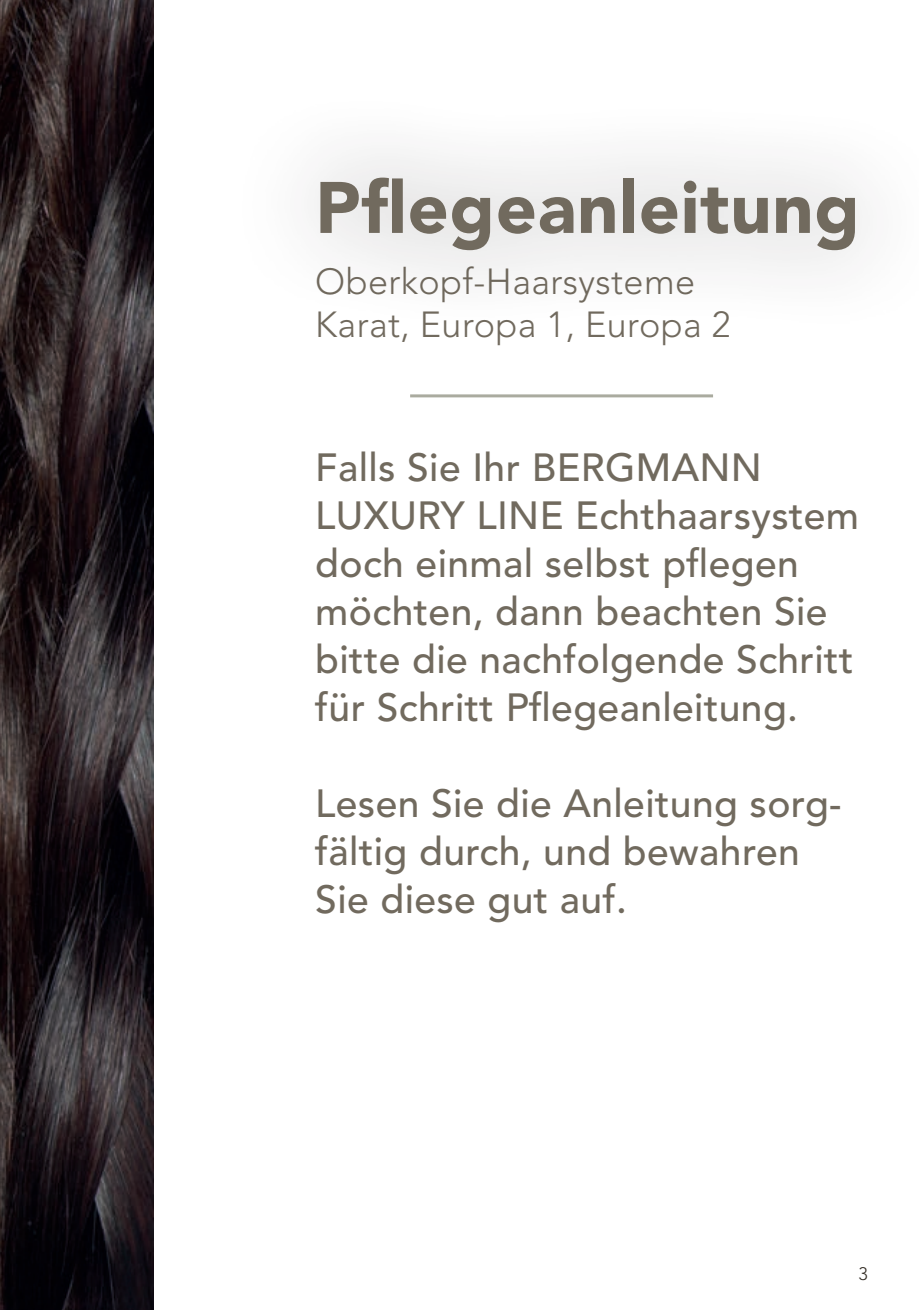
<style>
.page{position:relative;width:919px;height:1310px;background:#fff}
.page>*{position:absolute;margin:0;border:0;box-sizing:border-box;transform-origin:0 0}
.t1{font:900 72px "Avenir LT Std";letter-spacing:.01em;color:#716a5e}
.t2{font:500 39px/48px "Avenir LT Std";letter-spacing:.01em;color:#716a5e}
.t3{font:300 36px/43.2px "Avenir LT Std";letter-spacing:.01em;color:#716a5e}
.t4{font:300 18px "Avenir LT Std";color:#322c24}
</style>
<div class="page">
<img style="left:0;top:0;width:154px;height:1310px">
<hr style="left:0;top:0;width:3px;height:320px;background:#231f20;opacity:.43">
<div style="left:228px;top:88px;width:690px;height:251px;background:#f9f9f9"></div>
<hr style="left:410px;top:394px;width:303px;height:3px;background:#aaab9f">
<h1 class="t1" style="left:315px;top:164px;width:546px">Pflegeanleitung</h1>
<p class="t3" style="left:315px;top:260px;width:417px">Oberkopf-Haarsysteme<br>Karat, Europa 1, Europa 2</p>
<p class="t2" style="left:315px;top:444px;width:545px">Falls Sie Ihr BERGMANN<br>LUXURY LINE Echthaarsystem doch einmal selbst pflegen möchten, dann beachten Sie bitte die nachfolgende Schritt für Schritt Pflegeanleitung.</p>
<p class="t2" style="left:315px;top:781px;width:528px">Lesen Sie die Anleitung sorg&shy;fältig durch, und bewahren<br>Sie diese gut auf.</p>
<p class="t4" style="left:858px;top:1263px;width:11px">3</p>
</div>
